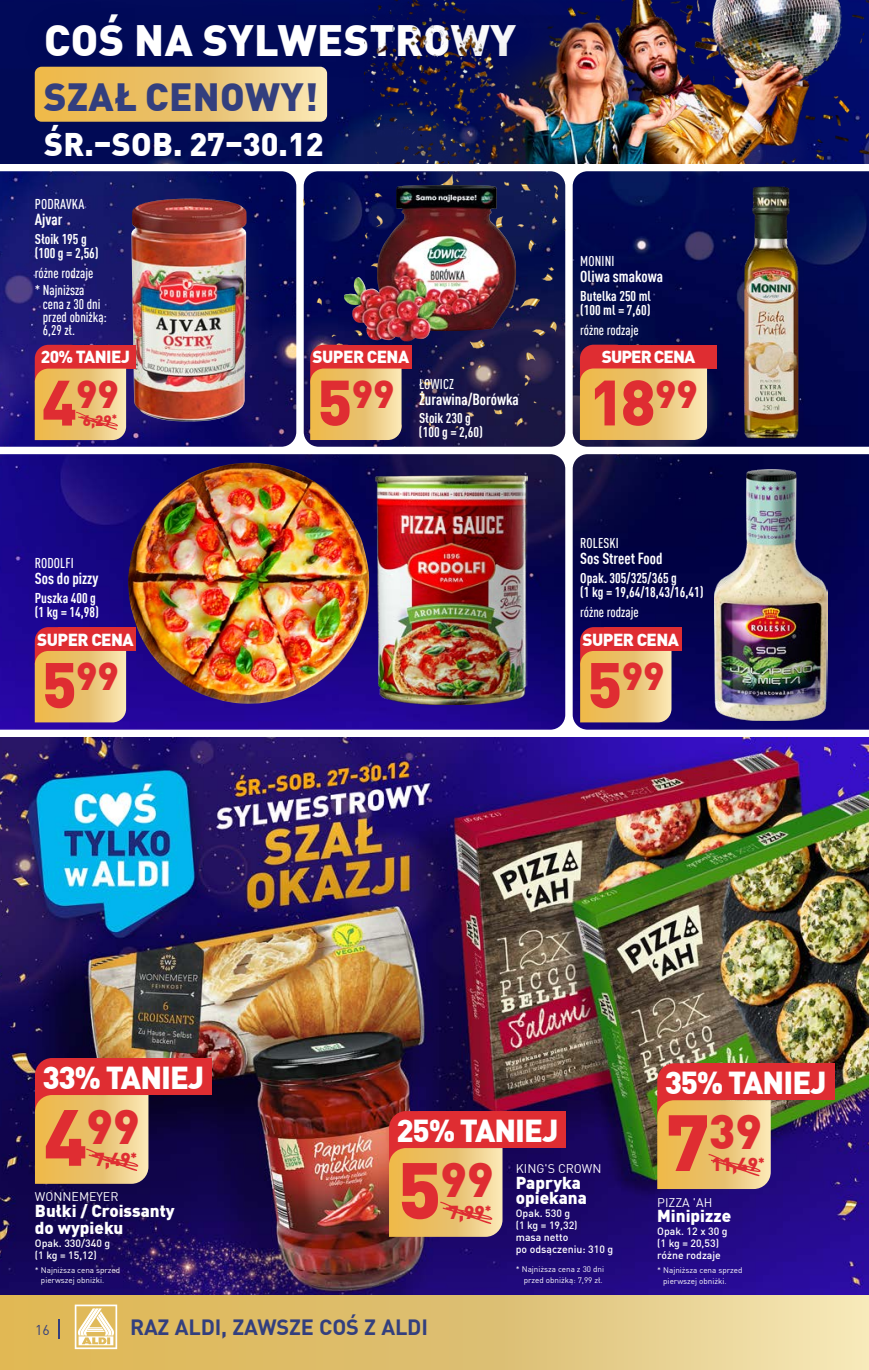
<style>
.page{position:relative;width:869px;height:1370px;background:#fff}
.page>*{position:absolute;margin:0;border:0;box-sizing:border-box;transform-origin:0 0}
.t1{font:900 63px "DIN Pro";color:#df2d32}
.t2{font:900 47.6px "DIN Pro";color:#df2d32}
.t3{font:900 43.05px "DIN Pro";letter-spacing:.01em;color:#fff}
.t4{font:900 38.5px "DIN Pro";letter-spacing:.01em;color:#333f7e}
.t5{font:900 38.32px "DIN Pro";color:#df2d32}
.t6{font:900 32.02px "DIN Pro";letter-spacing:.005em;color:#fff}
.t7{font:900 31.15px "DIN Pro";letter-spacing:-.03em;color:#fff}
.t8{font:700 21.7px "DIN Pro";letter-spacing:-.01em;color:#333f7e}
.t9{font:900 18.38px "DIN Pro";color:#df2d32}
.t10{font:900 17.15px "DIN Pro";letter-spacing:-.03em;color:#fff}
.t11{font:900 17.15px "DIN Pro";letter-spacing:-.05em;color:#fff}
.t12{font:900 16.97px/17.5px "DIN Pro";color:#fff}
.t13{font:700 condensed 15.75px "DIN Pro";color:#fff}
.t14{font:900 14.88px "DIN Pro";color:#df2d32}
.t15{font:700 condensed 14px/14px "DIN Pro";color:#fff}
.t16{font:500 condensed 14px/13.1px "DIN Pro";color:#fff}
.t17{font:14px "DIN Pro";color:#333f7e}
.t18{font:12.42px "DIN Pro";color:#fff}
.t19{font:500 10.5px/12.2px "DIN Pro";color:#fff}
.t20{font:8.05px/10.5px "DIN Pro";color:#fff}
.s1{font-size:63px}
.s2{font-size:78.23px}
</style>
<div class="page">
<img style="left:868px;top:0;width:1px;height:446px">
<img style="left:868px;top:737px;width:1px;height:275px">
<img style="left:572px;top:454px;width:297px;height:275px">
<img style="left:868px;top:1019px;width:1px;height:275px">
<img style="left:0;top:454px;width:565px;height:275px">
<img style="left:0;top:171px;width:296px;height:275px">
<img style="left:303px;top:432px;width:262px;height:14px">
<img style="left:572px;top:171px;width:296px;height:275px">
<img style="left:303px;top:171px;width:262px;height:261px">
<img style="left:126px;top:462px;width:243px;height:243px">
<img style="left:0;top:737px;width:868px;height:558px">
<div style="left:64px;top:1057px;width:148px;height:37px;background:#df2d32"></div>
<div style="left:35px;top:1057px;width:62px;height:69px;background:#df2d32;border-radius:17px"></div>
<svg style="left:35px;top:1094px;width:113px;height:89px;background:#ecbf6f"></svg>
<div style="left:418px;top:1110px;width:148px;height:37px;background:#df2d32"></div>
<div style="left:389px;top:1110px;width:61px;height:69px;background:#df2d32;border-radius:17px"></div>
<svg style="left:389px;top:1147px;width:113px;height:89px;background:#ecbf70"></svg>
<div style="left:686px;top:1063px;width:148px;height:37px;background:#df2d32"></div>
<div style="left:657px;top:1063px;width:61px;height:68px;background:#df2d32;border-radius:17px"></div>
<svg style="left:657px;top:1100px;width:113px;height:88px;background:#ecc170"></svg>
<img style="left:131px;top:198px;width:115px;height:225px">
<img style="left:713px;top:470px;width:113px;height:250px">
<img style="left:344px;top:185px;width:172px;height:157px">
<img style="left:737px;top:187px;width:67px;height:260px">
<img style="left:373px;top:475px;width:154px;height:229px">
<div style="left:58px;top:345px;width:78px;height:23px;background:#df2d32"></div>
<div style="left:35px;top:345px;width:49px;height:49px;background:#df2d32;border-radius:14px"></div>
<svg style="left:35px;top:368px;width:91px;height:72px;background:#ecc070"></svg>
<div style="left:334px;top:345px;width:77px;height:23px;background:#df2d32"></div>
<div style="left:310px;top:345px;width:50px;height:49px;background:#df2d32;border-radius:14px"></div>
<svg style="left:310px;top:368px;width:91px;height:72px;background:#ebc371"></svg>
<div style="left:58px;top:627px;width:78px;height:24px;background:#df2d32"></div>
<div style="left:35px;top:627px;width:49px;height:49px;background:#df2d32;border-radius:14px"></div>
<svg style="left:35px;top:651px;width:91px;height:71px;background:#ecc472"></svg>
<div style="left:603px;top:627px;width:78px;height:24px;background:#df2d32"></div>
<div style="left:580px;top:627px;width:49px;height:49px;background:#df2d32;border-radius:14px"></div>
<svg style="left:580px;top:651px;width:91px;height:71px;background:#ecc472"></svg>
<div style="left:603px;top:344px;width:113px;height:24px;background:#df2d32"></div>
<div style="left:579px;top:344px;width:50px;height:50px;background:#df2d32;border-radius:14px"></div>
<svg style="left:579px;top:368px;width:127px;height:72px;background:#ebc271"></svg>
<img style="left:0;top:0;width:364px;height:164px">
<div style="left:15px;top:0;width:529px;height:88px;background:#010a58"></div>
<svg style="left:35px;top:67px;width:292px;height:55px;background:#ecc572"></svg>
<img style="left:814px;top:0;width:54px;height:164px">
<img style="left:364px;top:0;width:450px;height:164px">
<svg style="left:0;top:1295px;width:868px;height:74px;background:#e3c67a"></svg>
<svg style="left:59px;top:1319px;width:1px;height:19px"></svg>
<svg style="left:75px;top:1304px;width:42px;height:44px"></svg>
<h3 class="t3" style="left:44px;top:6px;width:473px">COŚ NA SYLWESTROWY</h3>
<h3 class="t4" style="left:44px;top:66px;width:275px">SZAŁ CENOWY!</h3>
<h3 class="t6" style="left:44px;top:118px;width:281px">ŚR.–SOB. 27–30.12</h3>
<p class="t16" style="left:35px;top:196px;width:51px">PODRAVKA</p>
<p class="t13" style="left:35px;top:208px;width:29px">Ajvar</p>
<p class="t15" style="left:35px;top:231px;width:65px">Słoik 195 g (100 g = 2,56)</p>
<p class="t16" style="left:35px;top:263px;width:60px;line-height:17.5px">różne rodzaje * Najniższa</p>
<p class="t16" style="left:43px;top:296px;width:66px">cena z 30 dni przed obniżką:<br>6,29 zł.</p>
<p class="t10" style="left:41px;top:343px;width:90px">20% TANIEJ</p>
<h3 class="t5" style="left:42px;top:363px;width:79px"><span class="s1">4</span>99</h3>
<p class="t14" style="left:83px;top:408px;width:36px">6,29<sup>*</sup></p>
<p class="t10" style="left:312px;top:343px;width:98px">SUPER CENA</p>
<h3 class="t5" style="left:317px;top:363px;width:79px"><span class="s1">5</span>99</h3>
<p class="t16" style="left:419px;top:376px;width:36px">ŁOWICZ</p>
<p class="t13" style="left:419px;top:387px;width:101px">Żurawina/Borówka</p>
<p class="t15" style="left:419px;top:410px;width:65px">Słoik 230 g (100 g = 2,60)</p>
<p class="t16" style="left:35px;top:556px;width:40px">RODOLFI</p>
<p class="t13" style="left:35px;top:567px;width:65px">Sos do pizzy</p>
<p class="t15" style="left:35px;top:590px;width:66px">Puszka 400 g (1 kg = 14,98)</p>
<p class="t10" style="left:37px;top:625px;width:98px">SUPER CENA</p>
<h3 class="t5" style="left:42px;top:645px;width:79px"><span class="s1">5</span>99</h3>
<p class="t16" style="left:580px;top:253px;width:36px">MONINI</p>
<p class="t13" style="left:580px;top:264px;width:84px">Oliwa smakowa</p>
<p class="t15" style="left:580px;top:287px;width:72px">Butelka 250 ml (100 ml = 7,60)</p>
<p class="t16" style="left:580px;top:322px;width:60px">różne rodzaje</p>
<p class="t11" style="left:601px;top:343px;width:95px">SUPER CENA</p>
<h1 class="t1" style="left:589px;top:352px;width:110px">18<sup>99</sup></h1>
<p class="t16" style="left:580px;top:536px;width:40px">ROLESKI</p>
<p class="t13" style="left:580px;top:547px;width:84px">Sos Street Food</p>
<p class="t15" style="left:580px;top:570px;width:125px">Opak. 305/325/365 g<br>(1 kg = 19,64/18,43/16,41)</p>
<p class="t16" style="left:580px;top:604px;width:60px">różne rodzaje</p>
<p class="t10" style="left:582px;top:625px;width:98px">SUPER CENA</p>
<h3 class="t5" style="left:587px;top:645px;width:79px"><span class="s1">5</span>99</h3>
<h3 class="t7" style="left:42px;top:1052px;width:163px">33% TANIEJ</h3>
<h2 class="t2" style="left:44px;top:1088px;width:97px"><span class="s2">4</span>99</h2>
<h3 class="t7" style="left:664px;top:1057px;width:163px">35% TANIEJ</h3>
<h2 class="t2" style="left:665px;top:1093px;width:97px"><span class="s2">7</span>39</h2>
<h3 class="t7" style="left:396px;top:1105px;width:163px">25% TANIEJ</h3>
<h2 class="t2" style="left:397px;top:1141px;width:97px"><span class="s2">5</span>99</h2>
<h3 class="t9" style="left:94px;top:1144px;width:44px">7,49<sup>*</sup></h3>
<h3 class="t9" style="left:711px;top:1149px;width:54px">11,49<sup>*</sup></h3>
<p class="t18" style="left:515px;top:1158px;width:87px">KING'S CROWN</p>
<p class="t12" style="left:515px;top:1173px;width:72px;line-height:15.8px">Papryka opiekana</p>
<p class="t19" style="left:515px;top:1205px;width:99px">Opak. 530 g<br>(1 kg = 19,32)<br>masa netto<br>po odsączeniu: 310 g</p>
<p class="t18" style="left:35px;top:1186px;width:85px">WONNEMEYER</p>
<p class="t12" style="left:35px;top:1200px;width:141px">Bułki / Croissanty do wypieku</p>
<p class="t19" style="left:35px;top:1236px;width:77px">Opak. 330/340 g (1 kg = 15,12)</p>
<p class="t20" style="left:41px;top:1264px;width:81px;text-indent:-6px">* Najniższa cena sprzed pierwszej obniżki.</p>
<p class="t20" style="left:515px;top:1263px;width:90px;text-align:right">* Najniższa cena z 30 dni przed obniżką: 7,99 zł.</p>
<p class="t20" style="left:663px;top:1264px;width:81px;text-indent:-6px">* Najniższa cena sprzed pierwszej obniżki.</p>
<p class="t18" style="left:657px;top:1192px;width:56px">PIZZA 'AH</p>
<p class="t12" style="left:657px;top:1206px;width:75px">Minipizze</p>
<p class="t19" style="left:657px;top:1223px;width:72px">Opak. 12 x 30 g (1 kg = 20,53) różne rodzaje</p>
<h3 class="t9" style="left:448px;top:1197px;width:44px">7,99<sup>*</sup></h3>
<p class="t17" style="left:35px;top:1318px;width:16px">16</p>
<h3 class="t8" style="left:130px;top:1309px;width:299px">RAZ ALDI, ZAWSZE COŚ Z ALDI</h3>
<p class="t17" style="left:43px;top:1318px;width:9px">0</p>
</div>
